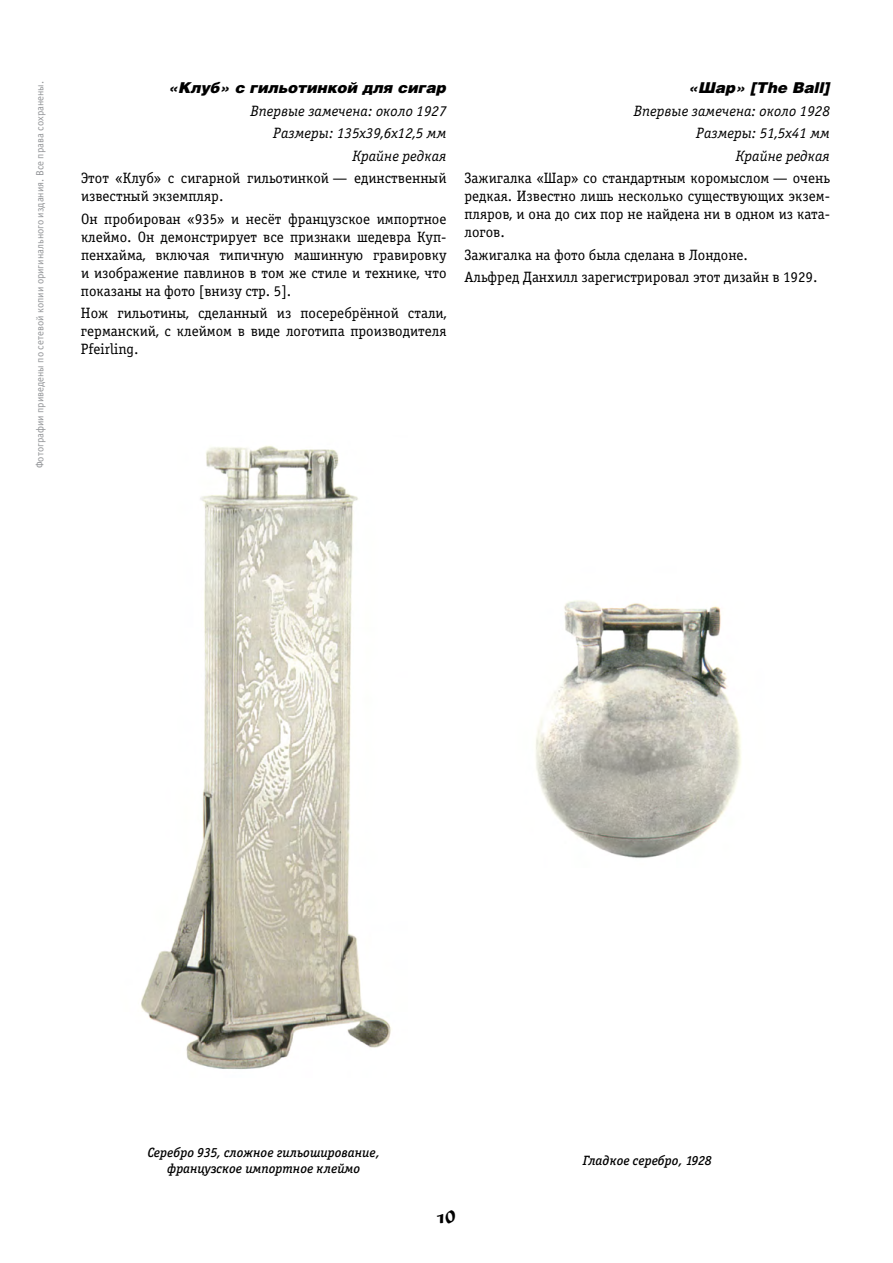
<style>
.page{position:relative;width:893px;height:1263px;background:#fff}
.page>*{position:absolute;margin:0;border:0;box-sizing:border-box;transform-origin:0 0}
.t1{font:18px "Fita Poluustav";color:#000}
.t2{font:15px/18px "Officina Serif C";color:#000;text-align:justify}
.t3{font:italic 15px/22.5px "Officina Serif C";color:#000;text-align:right}
.t4{font:italic 900 15px "Helios";color:#000}
.t5{font:italic 13.5px/16.2px "Officina Serif Medium C";color:#000;text-align:center}
.t6{font:10.5px "Officina Sans C";color:#939598}
</style>
<div class="page">
<img style="left:141px;top:445px;width:250px;height:624px">
<img style="left:535px;top:600px;width:206px;height:258px">
<p class="t6" style="left:34px;top:468px;width:389px;rotate:-90deg">Фотографии приведены по сетевой копии оригинального издания. Все права сохранены.</p>
<p class="t4" style="left:169px;top:78px;width:279px">«Клуб» с гильотинкой для сигар</p>
<p class="t3" style="left:251px;top:100px;width:197px">Впервые замечена: около 1927<br>Размеры: 135х39,6х12,5 мм<br>Крайне редкая</p>
<p class="t2" style="left:81px;top:170px;width:367px">Этот «Клуб» с сигарной гильотинкой — единственный известный экземпляр.</p>
<p class="t2" style="left:81px;top:210px;width:367px">Он пробирован «935» и несёт французское импортное клеймо. Он демонстрирует все признаки шедевра Куп&shy;пенхайма, включая типичную машинную гравировку и изображение павлинов в том же стиле и технике, что показаны на фото [внизу стр. 5].</p>
<p class="t2" style="left:81px;top:305px;width:367px">Нож гильотины, сделанный из посеребрённой стали, германский, с клеймом в виде логотипа производителя Pfeirling.</p>
<p class="t4" style="left:689px;top:78px;width:143px">«Шар» [The Ball]</p>
<p class="t3" style="left:634px;top:100px;width:197px">Впервые замечена: около 1928<br>Размеры: 51,5х41 мм<br>Крайне редкая</p>
<p class="t2" style="left:464px;top:170px;width:367px">Зажигалка «Шар» со стандартным коромыслом — очень редкая. Известно лишь несколько существующих экзем&shy;пляров, и она до сих пор не найдена ни в одном из ката&shy;логов.</p>
<p class="t2" style="left:464px;top:244px;width:355px;line-height:22.5px">Зажигалка на фото была сделана в Лондоне.<br>Альфред Данхилл зарегистрировал этот дизайн в 1929.</p>
<p class="t5" style="left:148px;top:1144px;width:234px">Серебро 935, сложное гильоширование, французское импортное клеймо</p>
<p class="t5" style="left:583px;top:1152px;width:131px">Гладкое серебро, 1928</p>
<p class="t1" style="left:437px;top:1206px;width:21px">10</p>
</div>
